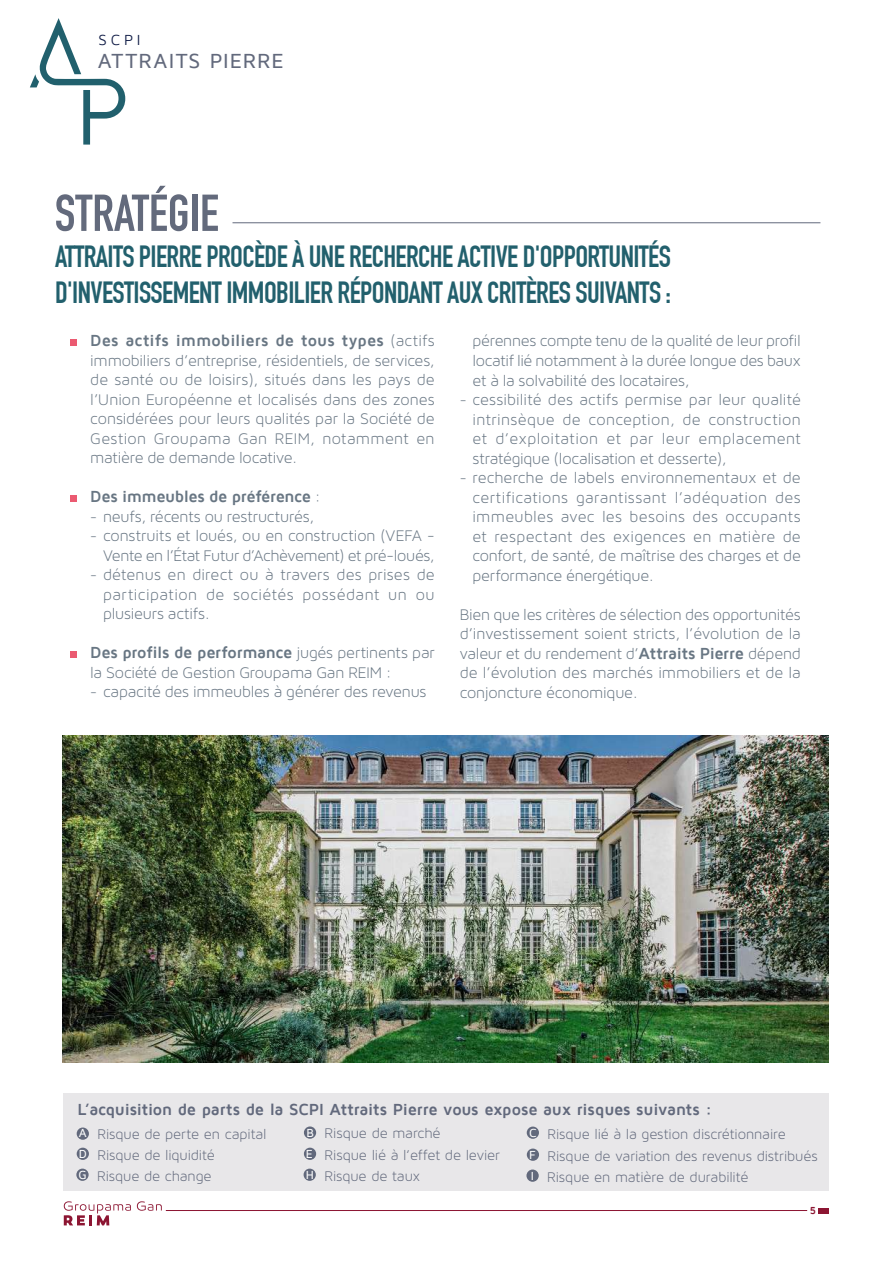
<style>
.page{position:relative;width:893px;height:1263px;background:#fff}
.page>*{position:absolute;margin:0;border:0;box-sizing:border-box;transform-origin:0 0}
.t1{font:700 51px "DIN Condensed";color:#636a7c}
.t2{font:700 30px/36px "DIN Condensed";letter-spacing:-.02em;color:#22606d}
.t3{font:500 21px "Maven Pro";letter-spacing:.05em;color:#62697c}
.t4{font:16.5px/19.5px "Maven Pro Light 300";letter-spacing:-.01em;color:#687683;text-align:justify}
.t5{font:300 16.5px/19.5px "Maven Pro Light 300";color:#687683;text-align:justify}
.t6{font:700 16.5px "Maven Pro";letter-spacing:-.01em;color:#687683}
.t7{font:700 16.5px "Maven Pro";letter-spacing:-.015em;color:#62697c}
.t8{font:15px "Maven Pro Light 300";letter-spacing:-.01em;color:#62697c}
.t9{font:15px "Maven Pro";color:#111d47}
.t10{font:700 10.5px "Maven Pro";color:#8c1532}
.s1{font-family:"Maven Pro Light 300";font-weight:300}
.s2{font-weight:400}
.s3{font-family:"Maven Pro Light 300";font-weight:400}
.s4{font-size:15px}
.s5{font-family:"Maven Pro";font-weight:700}
.s6{font-family:"Maven Pro";font-weight:500;font-size:12px;color:#fff}
</style>
<div class="page">
<svg style="left:30px;top:18px;width:95px;height:127px"></svg>
<div style="left:71px;top:495px;width:6px;height:7px;background:#eb5a71"></div>
<div style="left:70px;top:339px;width:7px;height:7px;background:#eb5a71"></div>
<svg style="left:137px;top:1201px;width:25px;height:10px"></svg>
<svg style="left:64px;top:1201px;width:67px;height:24px"></svg>
<div style="left:818px;top:1208px;width:11px;height:5px;background:#8c1532"></div>
<hr style="left:166px;top:1210px;width:641px;height:1px;background:#8c1532">
<img style="left:62px;top:735px;width:767px;height:327px">
<svg style="left:71px;top:651px;width:6px;height:6px"></svg>
<hr style="left:232px;top:222px;width:588px;height:1px;background:#62697c">
<div style="left:63px;top:1094px;width:765px;height:97px;background:#e8e7e9"></div>
<div style="left:77px;top:1127px;width:12px;height:13px;background:#62697c;border-radius:50%"></div>
<div style="left:304px;top:1126px;width:12px;height:13px;background:#62697c;border-radius:50%"></div>
<div style="left:527px;top:1126px;width:12px;height:13px;background:#62697c;border-radius:50%"></div>
<div style="left:77px;top:1148px;width:12px;height:12px;background:#62697c;border-radius:50%"></div>
<div style="left:304px;top:1148px;width:12px;height:12px;background:#62697c;border-radius:50%"></div>
<div style="left:527px;top:1148px;width:12px;height:13px;background:#62697c;border-radius:50%"></div>
<div style="left:76px;top:1168px;width:13px;height:13px;background:#62697c;border-radius:50%"></div>
<div style="left:304px;top:1168px;width:12px;height:13px;background:#62697c;border-radius:50%"></div>
<div style="left:526px;top:1169px;width:13px;height:13px;background:#62697c;border-radius:50%"></div>
<p class="t9" style="left:99px;top:32px;width:43px">SCPI</p>
<p class="t3" style="left:98px;top:50px;width:187px">ATTRAITS PIERRE</p>
<h1 class="t1" style="left:55px;top:183px;width:166px">STRATÉGIE</h1>
<h2 class="t2" style="left:55px;top:239px;width:618px">ATTRAITS PIERRE PROCÈDE À UNE RECHERCHE ACTIVE D'OPPORTUNITÉS<br>D'INVESTISSEMENT IMMOBILIER RÉPONDANT AUX CRITÈRES SUIVANTS :</h2>
<p class="t6" style="left:90px;top:332px;width:346px">Des actifs immobiliers de tous types <span class="s1">(actifs</span></p>
<p class="t5" style="left:90px;top:350px;width:346px">immobiliers d’entreprise, résidentiels, de services, de santé ou de loisirs), situés dans les pays de l’Union Européenne et localisés dans des zones considérées pour leurs qualités par la Société de Gestion Groupama Gan <span class="s2">REIM</span>, notamment en matière de demande locative.</p>
<p class="t6" style="left:90px;top:488px;width:232px">Des immeubles de préférence <span class="s3">:</span></p>
<p class="t4" style="left:90px;top:506px;width:225px"><span class="s4">-</span> neufs, récents ou restructurés,</p>
<p class="t4" style="left:90px;top:526px;width:346px;text-align:right"><span class="s4">-</span> construits et loués, ou en construction (VEFA -<br>Vente en l’État Futur d’Achèvement) et pré-loués,</p>
<p class="t4" style="left:103px;top:565px;width:333px;text-indent:-13px"><span class="s4">-</span> détenus en direct ou à travers des prises de participation de sociétés possédant un ou plusieurs actifs.</p>
<p class="t6" style="left:90px;top:644px;width:346px">Des profils de performance <span class="s3">jugés pertinents par</span></p>
<p class="t4" style="left:90px;top:662px;width:302px">la Société de Gestion Groupama Gan REIM :</p>
<p class="t4" style="left:90px;top:682px;width:338px"><span class="s4">-</span> capacité des immeubles à générer des revenus</p>
<p class="t4" style="left:472px;top:331px;width:330px">pérennes compte tenu de la qualité de leur profil locatif lié notamment à la durée longue des baux et à la solvabilité des locataires,</p>
<p class="t4" style="left:472px;top:390px;width:330px;text-indent:-13px"><span class="s4">-</span> cessibilité des actifs permise par leur qualité intrinsèque de conception, de construction et d’exploitation et par leur emplacement stratégique (localisation et desserte),</p>
<p class="t4" style="left:472px;top:468px;width:330px;text-indent:-13px"><span class="s4">-</span> recherche de labels environnementaux et de certifications garantissant l’adéquation des immeubles avec les besoins des occupants et respectant des exigences en matière de confort, de santé, de maîtrise des charges et de performance énergétique.</p>
<p class="t4" style="left:460px;top:604px;width:343px">Bien que les critères de sélection des opportunités d’investissement soient stricts, l’évolution de la valeur et du rendement d’<span class="s5">Attraits Pierre</span> dépend de l’évolution des marchés immobiliers et de la conjoncture économique.</p>
<p class="t7" style="left:78px;top:1101px;width:636px">L’acquisition de parts de la SCPI Attraits Pierre vous expose aux risques suivants :</p>
<p class="t8" style="left:79px;top:1125px;width:189px"><span class="s6">A</span> Risque de perte en capital</p>
<p class="t8" style="left:306px;top:1125px;width:136px"><span class="s6">B</span> Risque de marché</p>
<p class="t8" style="left:529px;top:1125px;width:258px"><span class="s6">C</span> Risque lié à la gestion discrétionnaire</p>
<p class="t8" style="left:79px;top:1146px;width:138px"><span class="s6">D</span> Risque de liquidité</p>
<p class="t8" style="left:306px;top:1146px;width:196px"><span class="s6">E</span> Risque lié à l’effet de levier</p>
<p class="t8" style="left:529px;top:1147px;width:290px"><span class="s6">F</span> Risque de variation des revenus distribués</p>
<p class="t8" style="left:78px;top:1167px;width:135px"><span class="s6">G</span> Risque de change</p>
<p class="t8" style="left:306px;top:1167px;width:116px"><span class="s6">H</span> Risque de taux</p>
<p class="t8" style="left:531px;top:1168px;width:219px"><span class="s6">I</span> Risque en matière de durabilité</p>
<p class="t10" style="left:810px;top:1205px;width:8px">5</p>
</div>
